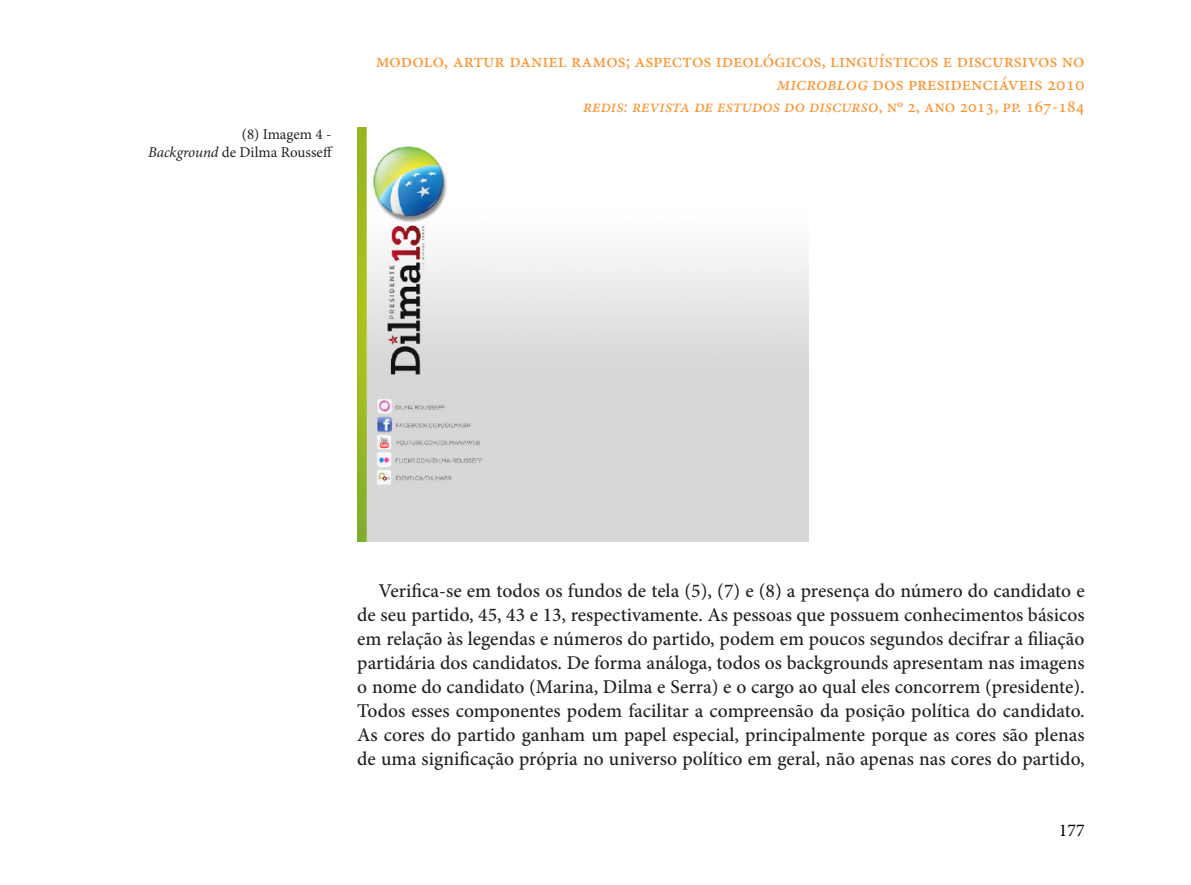
<style>
.page{position:relative;width:1191px;height:885px;background:#fff}
.page>*{position:absolute;margin:0;border:0;box-sizing:border-box;transform-origin:0 0}
.corpo_de_texto{font:500 19.5px/24px "Minion Pro";color:#231f20;text-align:justify}
.t1{font:19.5px/22.5px "Minion Pro";color:#fd912b;text-align:right}
.t2{font:italic 18px "Minion Pro";color:#fd912b}
.t3{font:18px "Minion Pro";color:#000}
.Footnote_text{font:15px "Minion Pro";color:#231f20}
.s1{font-style:italic}
.s2{font-style:normal}
</style>
<div class="page">
<img style="left:357px;top:128px;width:451px;height:413px">
<p class="Footnote_text" style="left:242px;top:124px;width:91px">(8) Imagem 4 -</p>
<p class="Footnote_text" style="left:148px;top:142px;width:186px"><span class="s1">Background</span> de Dilma Rousseff</p>
<p class="t1" style="left:376px;top:50px;width:710px">modolo, artur daniel ramos; aspectos ideológicos, linguísticos e discursivos no <span class="s1">microblog</span> dos presidenciáveis 2010</p>
<p class="t2" style="left:583px;top:94px;width:503px">redis: revista de estudos do discurso<span class="s2">, nº 2, ano 2013, pp. 167-184</span></p>
<p class="corpo_de_texto" style="left:357px;top:579px;width:729px;text-indent:21px">Verifica-se em todos os fundos de tela (5), (7) e (8) a presença do número do candidato e de seu partido, 45, 43 e 13, respectivamente. As pessoas que possuem conhecimentos básicos em relação às legendas e números do partido, podem em poucos segundos decifrar a filiação partidária dos candidatos. De forma análoga, todos os backgrounds apresentam nas imagens o nome do candidato (Marina, Dilma e Serra) e o cargo ao qual eles concorrem (presidente).<br>Todos esses componentes podem facilitar a compreensão da posição política do candidato.<br>As cores do partido ganham um papel especial, principalmente porque as cores são plenas de uma significação própria no universo político em geral, não apenas nas cores do partido,</p>
<p class="t3" style="left:1058px;top:818px;width:27px">177</p>
</div>
